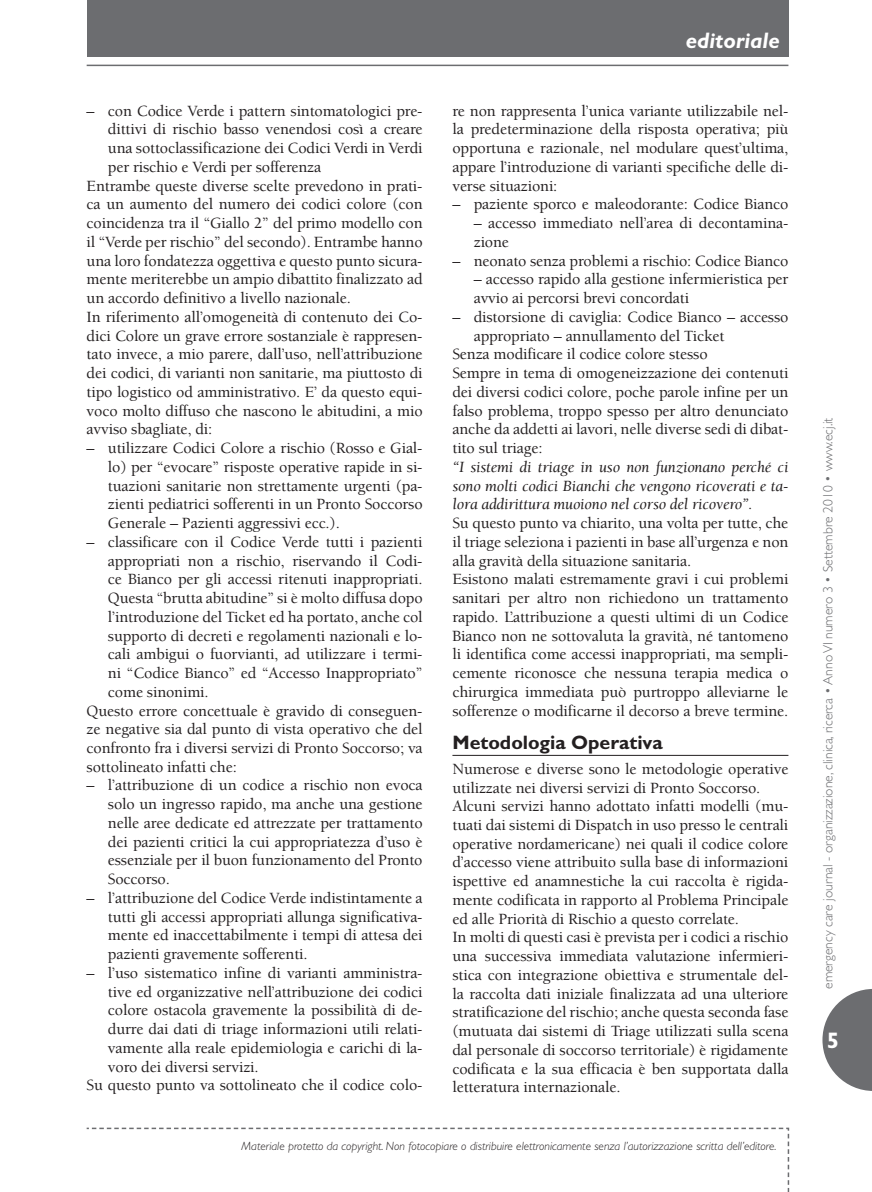
<style>
.page{position:relative;width:872px;height:1192px;background:#fff}
.page>*{position:absolute;margin:0;border:0;box-sizing:border-box;transform-origin:0 0}
.t1{font:italic 700 22.5px "Gill Sans";color:#fff}
.t2{font:700 22.5px "Gill Sans";color:#fff}
.t3{font:700 19.5px "Gill Sans";color:#231f20}
.t4{font:500 16.05px/18.8px "Berkeley";letter-spacing:-.01em;color:#231f20;text-align:justify}
.t5{font:italic 16.05px/18.8px "Berkeley";letter-spacing:-.01em;color:#231f20;text-align:justify}
.t6{font:300 13.5px "Gill Sans";color:#6c6d70}
.t7{font:italic 300 12px "Gill Sans";color:#231f20}
</style>
<div class="page">
<hr style="left:452px;top:755px;width:336px;height:1px;background:#231f20">
<svg style="left:822px;top:989px;width:50px;height:102px"></svg>
<div style="left:87px;top:0;width:701px;height:57px;background:#6c6d70"></div>
<hr style="left:87px;top:65px;width:701px;height:1px;background:#6c6d70">
<svg style="left:86px;top:1127px;width:704px;height:65px"></svg>
<p class="t4" style="left:87px;top:102px;width:337px">– con Codice Verde i pattern sintomatologici pre-</p>
<p class="t4" style="left:108px;top:120px;width:316px">dittivi di rischio basso venendosi così a creare</p>
<p class="t4" style="left:108px;top:139px;width:316px">una sottoclassificazione dei Codici Verdi in Verdi</p>
<p class="t4" style="left:108px;top:158px;width:215px">per rischio e Verdi per sofferenza</p>
<p class="t4" style="left:87px;top:177px;width:337px">Entrambe queste diverse scelte prevedono in prati-</p>
<p class="t4" style="left:87px;top:195px;width:337px">ca un aumento del numero dei codici colore (con</p>
<p class="t4" style="left:87px;top:214px;width:337px">coincidenza tra il “Giallo 2” del primo modello con</p>
<p class="t4" style="left:87px;top:233px;width:337px">il “Verde per rischio” del secondo). Entrambe hanno</p>
<p class="t4" style="left:87px;top:251px;width:337px">una loro fondatezza oggettiva e questo punto sicura-</p>
<p class="t4" style="left:87px;top:270px;width:337px">mente meriterebbe un ampio dibattito finalizzato ad</p>
<p class="t4" style="left:87px;top:289px;width:266px">un accordo definitivo a livello nazionale.</p>
<p class="t4" style="left:87px;top:308px;width:337px">In riferimento all’omogeneità di contenuto dei Co-</p>
<p class="t4" style="left:87px;top:326px;width:337px">dici Colore un grave errore sostanziale è rappresen-</p>
<p class="t4" style="left:87px;top:345px;width:337px">tato invece, a mio parere, dall’uso, nell’attribuzione</p>
<p class="t4" style="left:87px;top:364px;width:337px">dei codici, di varianti non sanitarie, ma piuttosto di</p>
<p class="t4" style="left:87px;top:383px;width:337px">tipo logistico od amministrativo. E’ da questo equi-</p>
<p class="t4" style="left:87px;top:401px;width:337px">voco molto diffuso che nascono le abitudini, a mio</p>
<p class="t4" style="left:87px;top:420px;width:127px">avviso sbagliate, di:</p>
<p class="t4" style="left:108px;top:439px;width:316px;text-indent:-21px">– utilizzare Codici Colore a rischio (Rosso e Gial&shy;lo) per “evocare” risposte operative rapide in si&shy;tuazioni sanitarie non strettamente urgenti (pa&shy;zienti pediatrici sofferenti in un Pronto Soccorso Generale – Pazienti aggressivi ecc.).</p>
<p class="t4" style="left:87px;top:533px;width:337px">– classificare con il Codice Verde tutti i pazienti</p>
<p class="t4" style="left:108px;top:551px;width:316px">appropriati non a rischio, riservando il Codi-</p>
<p class="t4" style="left:108px;top:570px;width:316px">ce Bianco per gli accessi ritenuti inappropriati.</p>
<p class="t4" style="left:108px;top:589px;width:316px">Questa “brutta abitudine” si è molto diffusa dopo</p>
<p class="t4" style="left:108px;top:608px;width:316px">l’introduzione del Ticket ed ha portato, anche col</p>
<p class="t4" style="left:108px;top:626px;width:316px">supporto di decreti e regolamenti nazionali e lo-</p>
<p class="t4" style="left:108px;top:645px;width:316px">cali ambigui o fuorvianti, ad utilizzare i termi-</p>
<p class="t4" style="left:108px;top:664px;width:316px">ni “Codice Bianco” ed “Accesso Inappropriato”</p>
<p class="t4" style="left:108px;top:683px;width:102px">come sinonimi.</p>
<p class="t4" style="left:87px;top:701px;width:337px">Questo errore concettuale è gravido di conseguen-</p>
<p class="t4" style="left:87px;top:720px;width:337px">ze negative sia dal punto di vista operativo che del</p>
<p class="t4" style="left:87px;top:739px;width:337px">confronto fra i diversi servizi di Pronto Soccorso; va</p>
<p class="t4" style="left:87px;top:758px;width:152px">sottolineato infatti che:</p>
<p class="t4" style="left:108px;top:776px;width:316px;text-indent:-21px">– l’attribuzione di un codice a rischio non evoca solo un ingresso rapido, ma anche una gestione nelle aree dedicate ed attrezzate per trattamento dei pazienti critici la cui appropriatezza d’uso è essenziale per il buon funzionamento del Pronto Soccorso.</p>
<p class="t4" style="left:108px;top:889px;width:316px;text-indent:-21px">– l’attribuzione del Codice Verde indistintamente a tutti gli accessi appropriati allunga significativa&shy;mente ed inaccettabilmente i tempi di attesa dei pazienti gravemente sofferenti.</p>
<p class="t4" style="left:87px;top:964px;width:337px">– l’uso sistematico infine di varianti amministra-</p>
<p class="t4" style="left:108px;top:983px;width:316px">tive ed organizzative nell’attribuzione dei codici</p>
<p class="t4" style="left:108px;top:1001px;width:316px">colore ostacola gravemente la possibilità di de-</p>
<p class="t4" style="left:108px;top:1020px;width:316px">durre dai dati di triage informazioni utili relati-</p>
<p class="t4" style="left:108px;top:1039px;width:316px">vamente alla reale epidemiologia e carichi di la-</p>
<p class="t4" style="left:108px;top:1058px;width:152px">voro dei diversi servizi.</p>
<p class="t4" style="left:87px;top:1076px;width:337px">Su questo punto va sottolineato che il codice colo-</p>
<h1 class="t1" style="left:686px;top:28px;width:96px">editoriale</h1>
<p class="t4" style="left:452px;top:102px;width:337px">re non rappresenta l’unica variante utilizzabile nel&shy;la predeterminazione della risposta operativa; più opportuna e razionale, nel modulare quest’ultima, appare l’introduzione di varianti specifiche delle di&shy;verse situazioni:</p>
<p class="t4" style="left:452px;top:195px;width:337px">– paziente sporco e maleodorante: Codice Bianco</p>
<p class="t4" style="left:474px;top:214px;width:316px">– accesso immediato nell’area di decontamina&shy;zione</p>
<p class="t4" style="left:452px;top:251px;width:337px">– neonato senza problemi a rischio: Codice Bianco</p>
<p class="t4" style="left:474px;top:270px;width:316px">– accesso rapido alla gestione infermieristica per avvio ai percorsi brevi concordati</p>
<p class="t4" style="left:452px;top:308px;width:337px">– distorsione di caviglia: Codice Bianco – accesso</p>
<p class="t4" style="left:474px;top:326px;width:252px">appropriato – annullamento del Ticket</p>
<p class="t4" style="left:452px;top:345px;width:257px">Senza modificare il codice colore stesso</p>
<p class="t4" style="left:452px;top:364px;width:337px">Sempre in tema di omogeneizzazione dei contenuti</p>
<p class="t4" style="left:452px;top:383px;width:337px">dei diversi codici colore, poche parole infine per un</p>
<p class="t4" style="left:452px;top:401px;width:337px">falso problema, troppo spesso per altro denunciato</p>
<p class="t4" style="left:452px;top:420px;width:337px">anche da addetti ai lavori, nelle diverse sedi di dibat-</p>
<p class="t4" style="left:452px;top:439px;width:92px">tito sul triage:</p>
<p class="t5" style="left:452px;top:458px;width:337px">“I sistemi di triage in uso non funzionano perché ci sono molti codici Bianchi che vengono ricoverati e ta&shy;lora addirittura muoiono nel corso del ricovero”.</p>
<p class="t4" style="left:452px;top:514px;width:337px;text-align:left">Su questo punto va chiarito, una volta per tutte, che il triage seleziona i pazienti in base all’urgenza e non alla gravità della situazione sanitaria.<br>Esistono malati estremamente gravi i cui problemi sanitari per altro non richiedono un trattamento rapido. L’attribuzione a questi ultimi di un Codice Bianco non ne sottovaluta la gravità, né tantomeno li identifica come accessi inappropriati, ma sempli&shy;cemente riconosce che nessuna terapia medica o chirurgica immediata può purtroppo alleviarne le sofferenze o modificarne il decorso a breve termine.</p>
<p class="t3" style="left:452px;top:730px;width:212px">Metodologia Operativa</p>
<p class="t4" style="left:452px;top:760px;width:337px;text-align:left">Numerose e diverse sono le metodologie operative utilizzate nei diversi servizi di Pronto Soccorso.<br>Alcuni servizi hanno adottato infatti modelli (mu&shy;tuati dai sistemi di Dispatch in uso presso le centrali operative nordamericane) nei quali il codice colore d’accesso viene attribuito sulla base di informazioni ispettive ed anamnestiche la cui raccolta è rigida&shy;mente codificata in rapporto al Problema Principale ed alle Priorità di Rischio a questo correlate.<br>In molti di questi casi è prevista per i codici a rischio una successiva immediata valutazione infermieri&shy;stica con integrazione obiettiva e strumentale del&shy;la raccolta dati iniziale finalizzata ad una ulteriore stratificazione del rischio; anche questa seconda fase (mutuata dai sistemi di Triage utilizzati sulla scena dal personale di soccorso territoriale) è rigidamente codificata e la sua efficacia è ben supportata dalla letteratura internazionale.</p>
<p class="t7" style="left:242px;top:1139px;width:536px">Materiale protetto da copyright. Non fotocopiare o distribuire elettronicamente senza l’autorizzazione scritta dell’editore.</p>
<p class="t6" style="left:820px;top:989px;width:573px;rotate:-90deg">emergency care journal - organizzazione, clinica, ricerca • Anno VI numero 3 • Settembre 2010 • www.ecj.it</p>
<h1 class="t2" style="left:826px;top:1027px;width:14px">5</h1>
</div>
